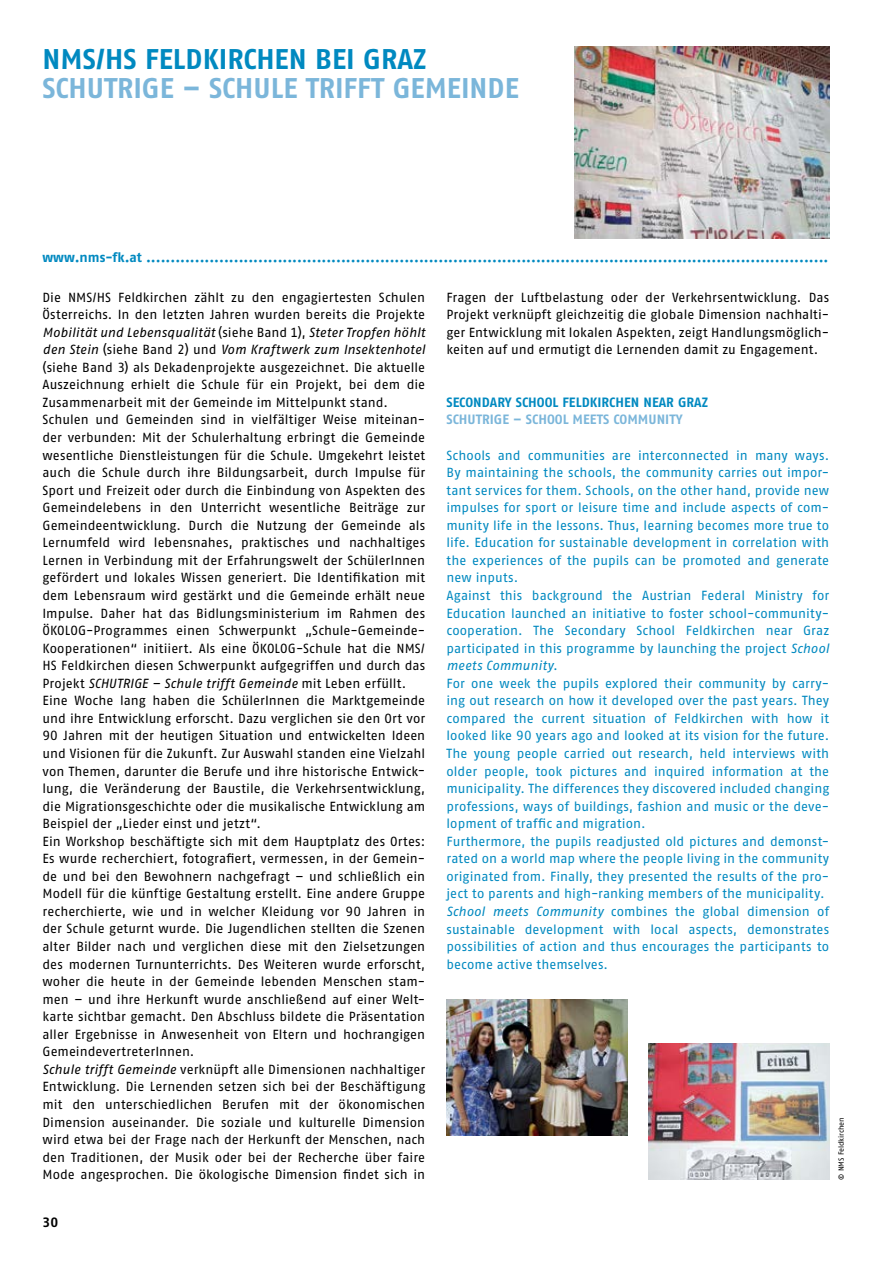
<style>
.page{position:relative;width:893px;height:1263px;background:#fff}
.page>*{position:absolute;margin:0;border:0;box-sizing:border-box;transform-origin:0 0}
.t1{font:28.5px "Fago No Bold Tf";color:#7bb6da}
.t2{font:28.5px "Fago No Bold Tf";color:#0089c0}
.t3{font:13.5px "Fago No Bold Tf";letter-spacing:.005em;color:#0089c0}
.t4{font:13.5px "Fago No Bold Tf";letter-spacing:.005em;color:#7bb6da}
.t5{font:13.5px "Fago No Bold Tf";color:#000}
.t6{font:13.2px/17.5px "Fago No Regular Tf";color:#000}
.t7{font:13.2px/17.5px "Fago No Regular Tf";letter-spacing:.005em;color:#0089c0}
.t8{font:7.5px "Fago No Regular Tf";letter-spacing:-.005em;color:#000}
.s1{font-style:italic}
</style>
<div class="page">
<img style="left:574px;top:47px;width:255px;height:191px">
<img style="left:446px;top:999px;width:181px;height:136px">
<img style="left:648px;top:1043px;width:181px;height:136px">
<h1 class="t2" style="left:43px;top:43px;width:385px">NMS/HS FELDKIRCHEN BEI GRAZ</h1>
<h1 class="t1" style="left:43px;top:71px;width:478px">SCHUTRIGE – SCHULE TRIFFT GEMEINDE</h1>
<p class="t3" style="left:43px;top:249px;width:787px">www.nms-fk.at ............................................................................................................................................</p>
<p class="t6" style="left:43px;top:288px;width:384px">Die NMS/HS Feldkirchen zählt zu den engagiertesten Schulen Österreichs. In den letzten Jahren wurden bereits die Projekte <span class="s1">Mobilität und Lebensqualität</span> (siehe Band 1), <span class="s1">Steter Tropfen höhlt den Stein</span> (siehe Band 2) und <span class="s1">Vom Kraftwerk zum Insektenhotel </span>(siehe Band 3) als Dekadenprojekte ausgezeichnet. Die aktuelle Auszeichnung erhielt die Schule für ein Projekt, bei dem die Zusammenarbeit mit der Gemeinde im Mittelpunkt stand.<br>Schulen und Gemeinden sind in vielfältiger Weise miteinan&shy;der verbunden: Mit der Schulerhaltung erbringt die Gemeinde wesentliche Dienstleistungen für die Schule. Umgekehrt leistet auch die Schule durch ihre Bildungsarbeit, durch Impulse für Sport und Freizeit oder durch die Einbindung von Aspekten des Gemeindelebens in den Unterricht wesentliche Beiträge zur Gemeindeentwicklung. Durch die Nutzung der Gemeinde als Lernumfeld wird lebensnahes, praktisches und nachhaltiges Lernen in Verbindung mit der Erfahrungswelt der SchülerInnen gefördert und lokales Wissen generiert. Die Identifikation mit dem Lebensraum wird gestärkt und die Gemeinde erhält neue Impulse. Daher hat das Bidlungsministerium im Rahmen des ÖKOLOG-Programmes einen Schwerpunkt „Schule-Gemeinde-Kooperationen“ initiiert. Als eine ÖKOLOG-Schule hat die NMS/ HS Feldkirchen diesen Schwerpunkt aufgegriffen und durch das Projekt <span class="s1">SCHUTRIGE – Schule trifft Gemeinde</span> mit Leben erfüllt.<br>Eine Woche lang haben die SchülerInnen die Marktgemeinde und ihre Entwicklung erforscht. Dazu verglichen sie den Ort vor 90 Jahren mit der heutigen Situation und entwickelten Ideen und Visionen für die Zukunft. Zur Auswahl standen eine Vielzahl von Themen, darunter die Berufe und ihre historische Entwick&shy;lung, die Veränderung der Baustile, die Verkehrsentwicklung, die Migrationsgeschichte oder die musikalische Entwicklung am Beispiel der „Lieder einst und jetzt“.<br>Ein Workshop beschäftigte sich mit dem Hauptplatz des Ortes:<br>Es wurde recherchiert, fotografiert, vermessen, in der Gemein&shy;de und bei den Bewohnern nachgefragt – und schließlich ein Modell für die künftige Gestaltung erstellt. Eine andere Gruppe recherchierte, wie und in welcher Kleidung vor 90 Jahren in der Schule geturnt wurde. Die Jugendlichen stellten die Szenen alter Bilder nach und verglichen diese mit den Zielsetzungen des modernen Turnunterrichts. Des Weiteren wurde erforscht, woher die heute in der Gemeinde lebenden Menschen stam&shy;men – und ihre Herkunft wurde anschließend auf einer Welt&shy;karte sichtbar gemacht. Den Abschluss bildete die Präsentation aller Ergebnisse in Anwesenheit von Eltern und hochrangigen GemeindevertreterInnen.<br><span class="s1">Schule trifft Gemeinde</span> verknüpft alle Dimensionen nachhaltiger Entwicklung. Die Lernenden setzen sich bei der Beschäftigung mit den unterschiedlichen Berufen mit der ökonomischen Dimension auseinander. Die soziale und kulturelle Dimension wird etwa bei der Frage nach der Herkunft der Menschen, nach den Traditionen, der Musik oder bei der Recherche über faire Mode angesprochen. Die ökologische Dimension findet sich in</p>
<p class="t6" style="left:446px;top:288px;width:384px;text-align:justify">Fragen der Luftbelastung oder der Verkehrsentwicklung. Das Projekt verknüpft gleichzeitig die globale Dimension nachhalti&shy;ger Entwicklung mit lokalen Aspekten, zeigt Handlungsmöglich&shy;keiten auf und ermutigt die Lernenden damit zu Engagement.</p>
<p class="t3" style="left:446px;top:394px;width:263px">SECONDARY SCHOOL FELDKIRCHEN NEAR GRAZ</p>
<p class="t4" style="left:446px;top:412px;width:238px">SCHUTRIGE – SCHOOL MEETS COMMUNITY</p>
<p class="t7" style="left:446px;top:446px;width:384px">Schools and communities are interconnected in many ways.<br>By maintaining the schools, the community carries out impor&shy;tant services for them. Schools, on the other hand, provide new impulses for sport or leisure time and include aspects of com&shy;munity life in the lessons. Thus, learning becomes more true to life. Education for sustainable development in correlation with the experiences of the pupils can be promoted and generate new inputs.<br>Against this background the Austrian Federal Ministry for Education launched an initiative to foster school-community&shy;cooperation. The Secondary School Feldkirchen near Graz participated in this programme by launching the project <span class="s1">School meets Community.</span></p>
<p class="t7" style="left:446px;top:674px;width:384px">For one week the pupils explored their community by carry&shy;ing out research on how it developed over the past years. They compared the current situation of Feldkirchen with how it looked like 90 years ago and looked at its vision for the future.<br>The young people carried out research, held interviews with older people, took pictures and inquired information at the municipality. The differences they discovered included changing professions, ways of buildings, fashion and music or the deve&shy;lopment of traffic and migration.<br>Furthermore, the pupils readjusted old pictures and demonst&shy;rated on a world map where the people living in the community originated from. Finally, they presented the results of the pro&shy;ject to parents and high-ranking members of the municipality.<br><span class="s1">School meets Community</span> combines the global dimension of sustainable development with local aspects, demonstrates possibilities of action and thus encourages the participants to become active themselves.</p>
<p class="t8" style="left:837px;top:1179px;width:64px;rotate:-90deg">© NMS Feldkirchen</p>
<p class="t5" style="left:43px;top:1214px;width:17px">30</p>
</div>
